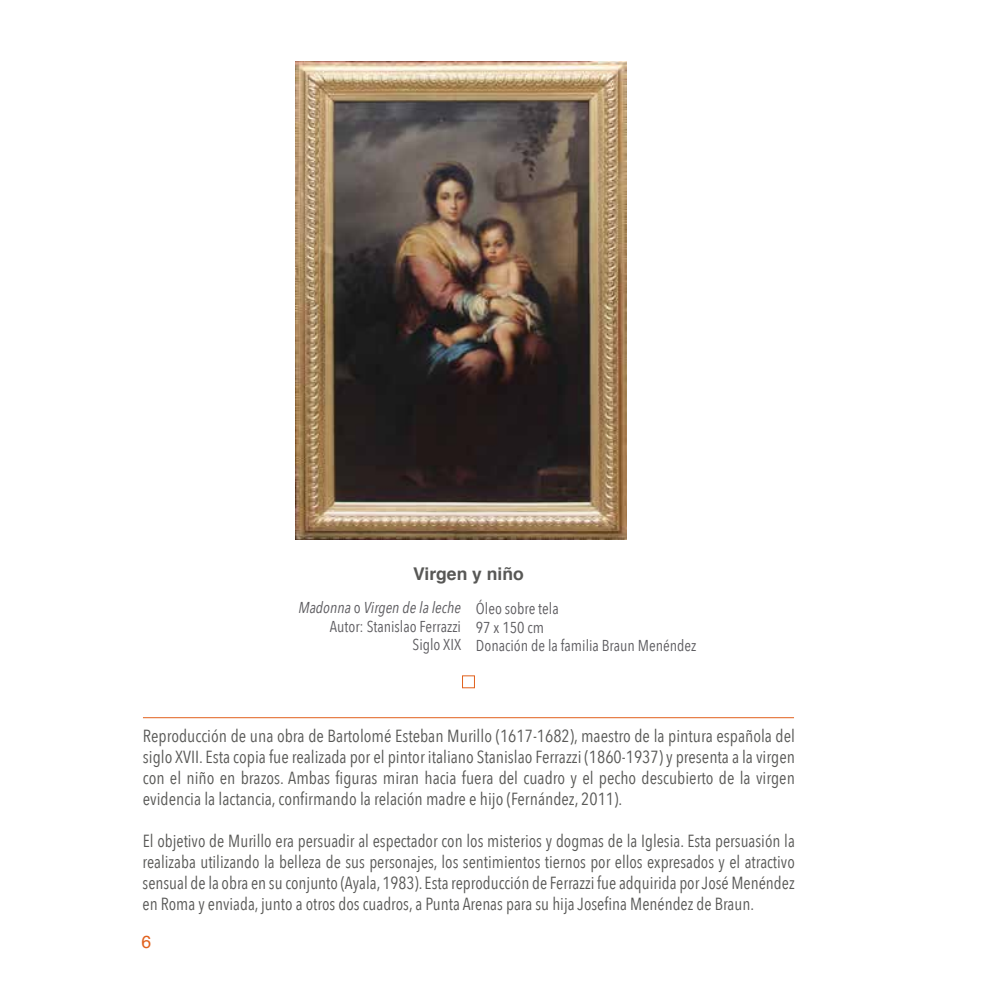
<style>
.page{position:relative;width:993px;height:993px;background:#fff}
.page>*{position:absolute;margin:0;border:0;box-sizing:border-box;transform-origin:0 0}
.t1{font:17.5px/21px "Avenir Next Condensed";color:#585856;text-align:justify}
.t2{font:700 17.5px "Helvetica";color:#585856}
.t3{font:17.5px "Helvetica";color:#e1611d}
.t4{font:15.75px/18.9px "Avenir Next Condensed";color:#5d5c60;text-align:right}
.s1{font-style:italic}
</style>
<div class="page">
<hr style="left:143px;top:717px;width:650px;height:1px;background:#e1611d">
<img style="left:295px;top:62px;width:331px;height:477px">
<p class="t2" style="left:413px;top:559px;width:112px">Virgen y niño</p>
<p class="t4" style="left:298px;top:596px;width:164px"><span class="s1">Madonna</span> o <span class="s1">Virgen de la leche<br></span>Autor: Stanislao Ferrazzi<br>Siglo XIX</p>
<p class="t4" style="left:475px;top:597px;width:222px;text-align:left">Óleo sobre tela<br>97 x 150 cm<br>Donación de la familia Braun Menéndez</p>
<p class="t1" style="left:143px;top:723px;width:653px">Reproducción de una obra de Bartolomé Esteban Murillo (1617-1682), maestro de la pintura española del siglo XVII. Esta copia fue realizada por el pintor italiano Stanislao Ferrazzi (1860-1937) y presenta a la virgen con el niño en brazos. Ambas figuras miran hacia fuera del cuadro y el pecho descubierto de la virgen evidencia la lactancia, confirmando la relación madre e hijo (Fernández, 2011).</p>
<p class="t1" style="left:142px;top:828px;width:653px">El objetivo de Murillo era persuadir al espectador con los misterios y dogmas de la Iglesia. Esta persuasión la realizaba utilizando la belleza de sus personajes, los sentimientos tiernos por ellos expresados y el atractivo sensual de la obra en su conjunto (Ayala, 1983). Esta reproducción de Ferrazzi fue adquirida por José Menéndez en Roma y enviada, junto a otros dos cuadros, a Punta Arenas para su hija Josefina Menéndez de Braun.</p>
<p class="t3" style="left:141px;top:928px;width:11px">6</p>
</div>
